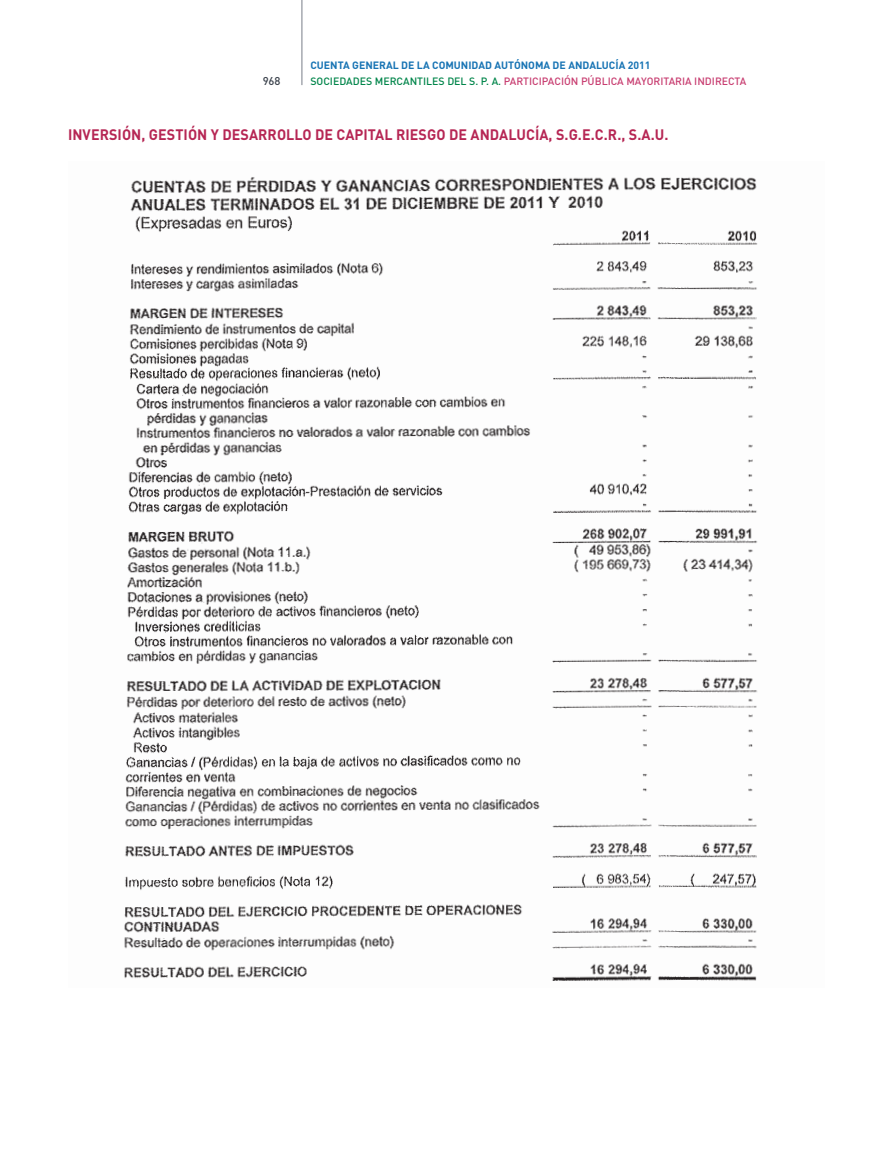
<style>
.page{position:relative;width:893px;height:1149px;background:#fff}
.page>*{position:absolute;margin:0;border:0;box-sizing:border-box;transform-origin:0 0}
._10_EPígrafe_Empresa{font:700 15px "DIN";letter-spacing:.005em;color:#b62654;scale:.95 1}
.t1{font:500 11.25px "DIN";color:#3b424c}
.t2{font:500 10.5px "DIN";color:#c83e71}
.t3{font:700 10.5px "DIN";color:#1874b4}
.s1{color:#00854a}
</style>
<div class="page">
<hr style="left:301px;top:0;width:1px;height:85px;background:#787e88">
<img style="left:124px;top:177px;width:634px;height:804px">
<p class="t1" style="left:263px;top:74px;width:19px">968</p>
<p class="t3" style="left:310px;top:58px;width:342px">CUENTA GENERAL DE LA COMUNIDAD AUTÓNOMA DE ANDALUCÍA 2011</p>
<p class="t2" style="left:310px;top:75px;width:438px"><span class="s1">SOCIEDADES MERCANTILES DEL S. P. A.</span> PARTICIPACIÓN PÚBLICA MAYORITARIA INDIRECTA</p>
<p class="_10_EPígrafe_Empresa" style="left:68px;top:125px;width:634px">INVERSIÓN, GESTIÓN Y DESARROLLO DE CAPITAL RIESGO DE ANDALUCÍA, S.G.E.C.R., S.A.U.</p>
</div>
